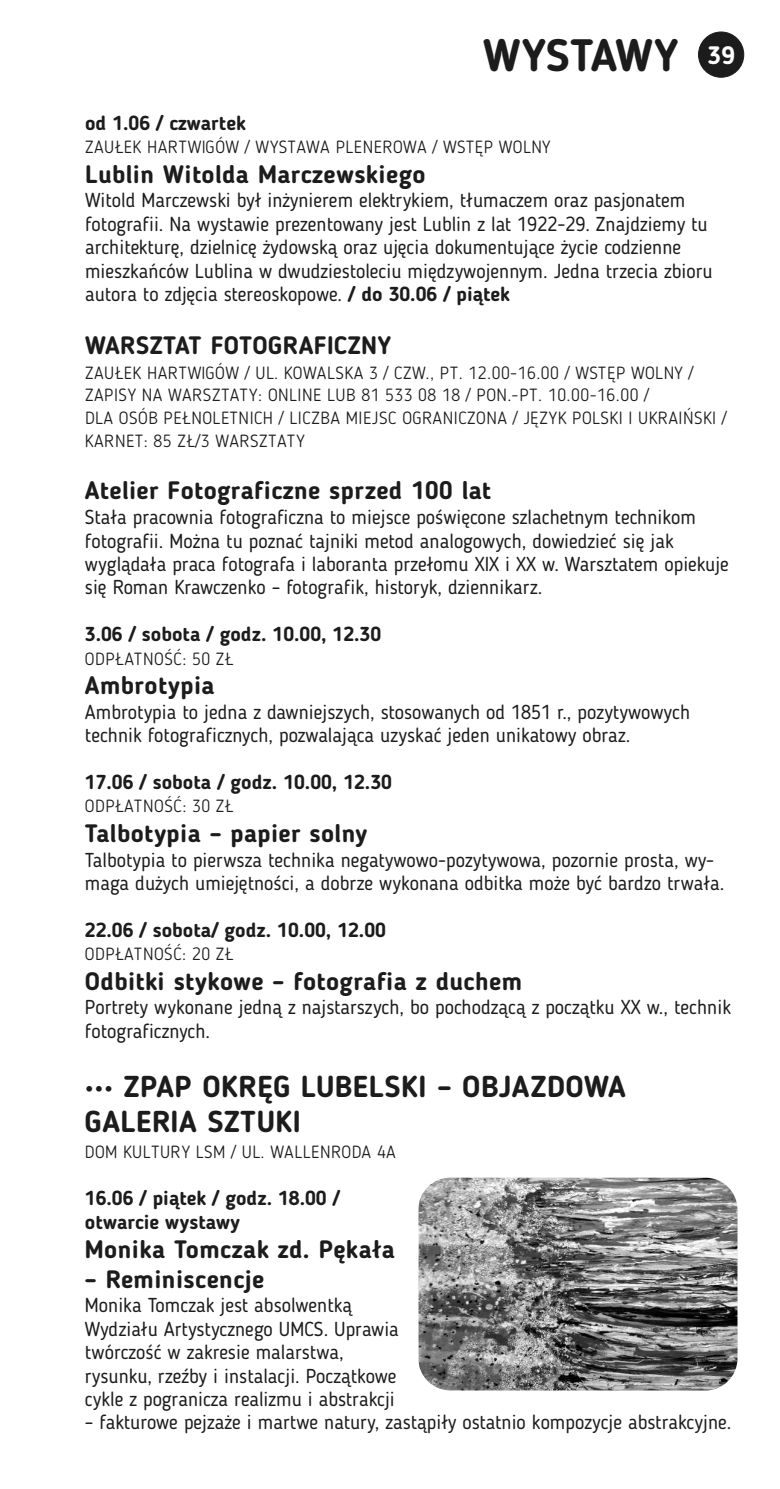
<style>
.page{position:relative;width:780px;height:1489px;background:#fff}
.page>*{position:absolute;margin:0;border:0;box-sizing:border-box;transform-origin:0 0}
.t1{font:700 45px "Blogger Sans";letter-spacing:.005em;color:#1c1c1c}
.t2{font:700 30px/35.2px "Blogger Sans";letter-spacing:.015em;color:#1c1c1c}
.t3{font:700 25px "Blogger Sans";letter-spacing:.015em;color:#1c1c1c}
.t4{font:20px/23.5px "Blogger Sans";color:#1c1c1c}
.t5{font:700 20px/23.5px "Blogger Sans";color:#1c1c1c}
.t6{font:300 17.5px/22.5px "Blogger Sans";letter-spacing:.03em;color:#1c1c1c}
.s1{font-weight:700}
</style>
<div class="page">
<div style="left:698px;top:32px;width:46px;height:45px;background:#1c1c1c;border:1px solid #1c1c1c;border-radius:50%"></div>
<img style="left:418px;top:1177px;width:319px;height:213px;border-radius:32px">
<h1 class="t1" style="left:483px;top:36px;width:253px">WYSTAWY <sup>39</sup></h1>
<p class="t5" style="left:85px;top:113px;width:162px">od 1.06 / czwartek</p>
<p class="t6" style="left:85px;top:137px;width:467px">ZAUŁEK HARTWIGÓW / WYSTAWA PLENEROWA / WSTĘP WOLNY</p>
<p class="t3" style="left:85px;top:164px;width:342px">Lublin Witolda Marczewskiego</p>
<p class="t4" style="left:85px;top:190px;width:629px">Witold Marczewski był inżynierem elektrykiem, tłumaczem oraz pasjonatem fotografii. Na wystawie prezentowany jest Lublin z lat 1922-29. Znajdziemy tu architekturę, dzielnicę żydowską oraz ujęcia dokumentujące życie codzienne mieszkańców Lublina w dwudziestoleciu międzywojennym. Jedna trzecia zbioru autora to zdjęcia stereoskopowe. <span class="s1">/ do 30.06 / piątek</span></p>
<p class="t3" style="left:85px;top:335px;width:307px">WARSZTAT FOTOGRAFICZNY</p>
<p class="t6" style="left:85px;top:363px;width:643px">ZAUŁEK HARTWIGÓW / UL. KOWALSKA 3 / CZW., PT. 12.00-16.00 / WSTĘP WOLNY / ZAPISY NA WARSZTATY: ONLINE LUB 81 533 08 18 / PON.-PT. 10.00-16.00 /<br>DLA OSÓB PEŁNOLETNICH / LICZBA MIEJSC OGRANICZONA / JĘZYK POLSKI I UKRAIŃSKI / KARNET: 85 ZŁ/3 WARSZTATY</p>
<p class="t3" style="left:85px;top:480px;width:407px">Atelier Fotograficzne sprzed 100 lat</p>
<p class="t4" style="left:85px;top:507px;width:645px">Stała pracownia fotograficzna to miejsce poświęcone szlachetnym technikom fotografii. Można tu poznać tajniki metod analogowych, dowiedzieć się jak wyglądała praca fotografa i laboranta przełomu XIX i XX w. Warsztatem opiekuje się Roman Krawczenko – fotografik, historyk, dziennikarz.</p>
<p class="t5" style="left:85px;top:624px;width:298px">3.06 / sobota / godz. 10.00, 12.30</p>
<p class="t6" style="left:85px;top:648px;width:150px">ODPŁATNOŚĆ: 50 ZŁ</p>
<p class="t3" style="left:85px;top:675px;width:131px">Ambrotypia</p>
<p class="t4" style="left:85px;top:701px;width:606px">Ambrotypia to jedna z dawniejszych, stosowanych od 1851 r., pozytywowych technik fotograficznych, pozwalająca uzyskać jeden unikatowy obraz.</p>
<p class="t5" style="left:85px;top:772px;width:308px">17.06 / sobota / godz. 10.00, 12.30</p>
<p class="t6" style="left:85px;top:796px;width:150px">ODPŁATNOŚĆ: 30 ZŁ</p>
<p class="t3" style="left:85px;top:823px;width:284px">Talbotypia – papier solny</p>
<p class="t4" style="left:85px;top:849px;width:641px">Talbotypia to pierwsza technika negatywowo-pozytywowa, pozornie prosta, wy&shy;maga dużych umiejętności, a dobrze wykonana odbitka może być bardzo trwała.</p>
<p class="t5" style="left:85px;top:920px;width:302px">22.06 / sobota/ godz. 10.00, 12.00</p>
<p class="t6" style="left:85px;top:944px;width:150px">ODPŁATNOŚĆ: 20 ZŁ</p>
<p class="t3" style="left:85px;top:970px;width:438px">Odbitki stykowe – fotografia z duchem</p>
<p class="t4" style="left:85px;top:997px;width:647px">Portrety wykonane jedną z najstarszych, bo pochodzącą z początku XX w., technik fotograficznych.</p>
<h2 class="t2" style="left:85px;top:1071px;width:542px">••• ZPAP OKRĘG LUBELSKI – OBJAZDOWA<br>GALERIA SZTUKI</h2>
<p class="t6" style="left:85px;top:1142px;width:312px">DOM KULTURY LSM / UL. WALLENRODA 4A</p>
<p class="t5" style="left:85px;top:1187px;width:256px">16.06 / piątek / godz. 18.00 / otwarcie wystawy</p>
<p class="t3" style="left:85px;top:1238px;width:311px">Monika Tomczak zd. Pękała</p>
<p class="t3" style="left:85px;top:1268px;width:181px">– Reminiscencje</p>
<p class="t4" style="left:85px;top:1295px;width:315px">Monika Tomczak jest absolwentką Wydziału Artystycznego UMCS. Uprawia twórczość w zakresie malarstwa, rysunku, rzeźby i instalacji. Początkowe cykle z pogranicza realizmu i abstrakcji</p>
<p class="t4" style="left:85px;top:1412px;width:648px">– fakturowe pejzaże i martwe natury, zastąpiły ostatnio kompozycje abstrakcyjne.</p>
</div>
